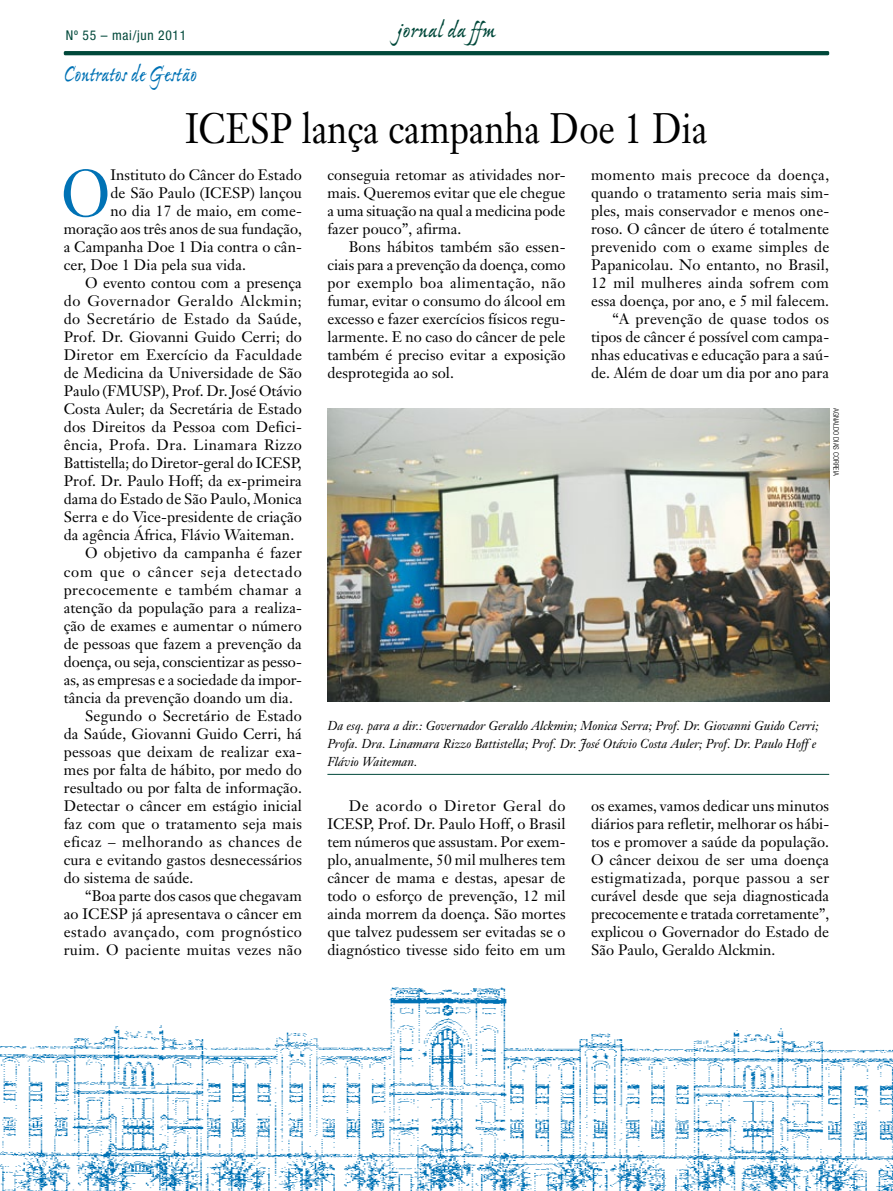
<style>
.page{position:relative;width:893px;height:1191px;background:#fff}
.page>*{position:absolute;margin:0;border:0;box-sizing:border-box;transform-origin:0 0}
.t1{font:65.55px "Janson Text";color:#0072b5;scale:.9 1}
.t2{font:42px "Janson Text";color:#000;scale:.85 1}
.t3{font:24px "Ex Ponto MM 450";letter-spacing:.015em;color:#0072b5;scale:.85 1}
.t4{font:24px "Ex Ponto MM 450";letter-spacing:.01em;color:#00483a}
.t5{font:15px/18px "Janson Text";letter-spacing:.005em;color:#000;text-align:justify}
.t6{font:15px "Janson Text";letter-spacing:.025em;color:#000}
.t7{font:15px "Janson Text";letter-spacing:.03em;color:#000}
.t8{font:15px "Janson Text";letter-spacing:.035em;color:#000}
.t9{font:15px "Janson Text";letter-spacing:.04em;color:#000}
.t10{font:15px "Janson Text";letter-spacing:.055em;color:#000}
.t11{font:condensed 13.5px "Helvetica Neue";letter-spacing:.05em;color:#00483a}
.t12{font:italic 12.75px/18px "Janson Text";color:#000}
.t13{font:300 condensed 7.5px "Helvetica Neue";color:#000}
</style>
<div class="page">
<img style="left:0;top:987px;width:893px;height:204px">
<hr style="left:64px;top:51px;width:765px;height:4px;background:#00483a">
<hr style="left:327px;top:774px;width:502px;height:1px;background:#00483a">
<img style="left:327px;top:408px;width:502px;height:293px">
<p class="t11" style="left:66px;top:28px;width:122px">Nº 55 – mai/jun 2011</p>
<h3 class="t4" style="left:397px;top:18px;width:99px">jornal da ffm</h3>
<h3 class="t3" style="left:64px;top:62px;width:158px">Contratos de Gestão</h3>
<h2 class="t2" style="left:185px;top:101px;width:616px">ICESP lança campanha Doe 1 Dia</h2>
<h1 class="t1" style="left:61px;top:152px;width:56px">O</h1>
<p class="t5" style="left:110px;top:166px;width:193px">Instituto do Câncer do Estado</p>
<p class="t5" style="left:110px;top:184px;width:193px">de São Paulo (ICESP) lançou</p>
<p class="t5" style="left:110px;top:202px;width:193px">no dia 17 de maio, em come-</p>
<p class="t5" style="left:64px;top:220px;width:240px">moração aos três anos de sua fundação,</p>
<p class="t5" style="left:64px;top:238px;width:240px">a Campanha Doe 1 Dia contra o cân-</p>
<p class="t5" style="left:64px;top:256px;width:184px">cer, Doe 1 Dia pela sua vida.</p>
<p class="t5" style="left:85px;top:274px;width:218px">O evento contou com a presença</p>
<p class="t9" style="left:64px;top:292px;width:240px">do Governador Geraldo Alckmin;</p>
<p class="t6" style="left:64px;top:310px;width:239px">do Secretário de Estado da Saúde,</p>
<p class="t5" style="left:64px;top:328px;width:240px">Prof. Dr. Giovanni Guido Cerri; do</p>
<p class="t5" style="left:64px;top:346px;width:240px">Diretor em Exercício da Faculdade</p>
<p class="t5" style="left:64px;top:364px;width:240px">de Medicina da Universidade de São</p>
<p class="t5" style="left:64px;top:382px;width:240px">Paulo (FMUSP), Prof. Dr. José Otávio</p>
<p class="t5" style="left:64px;top:400px;width:240px">Costa Auler; da Secretária de Estado</p>
<p class="t5" style="left:64px;top:418px;width:240px">dos Direitos da Pessoa com Defici-</p>
<p class="t7" style="left:64px;top:436px;width:240px">ência, Profa. Dra. Linamara Rizzo</p>
<p class="t5" style="left:64px;top:454px;width:239px">Battistella; do Diretor-geral do ICESP,</p>
<p class="t5" style="left:64px;top:472px;width:240px">Prof. Dr. Paulo Hoff; da ex-primeira</p>
<p class="t5" style="left:64px;top:490px;width:240px">dama do Estado de São Paulo, Monica</p>
<p class="t5" style="left:64px;top:508px;width:240px">Serra e do Vice-presidente de criação</p>
<p class="t5" style="left:64px;top:526px;width:232px">da agência África, Flávio Waiteman.</p>
<p class="t5" style="left:85px;top:544px;width:218px">O objetivo da campanha é fazer</p>
<p class="t10" style="left:64px;top:562px;width:240px">com que o câncer seja detectado</p>
<p class="t7" style="left:64px;top:580px;width:240px">precocemente e também chamar a</p>
<p class="t5" style="left:64px;top:598px;width:240px">atenção da população para a realiza-</p>
<p class="t5" style="left:64px;top:616px;width:240px">ção de exames e aumentar o número</p>
<p class="t5" style="left:64px;top:634px;width:240px">de pessoas que fazem a prevenção da</p>
<p class="t5" style="left:64px;top:652px;width:240px">doença, ou seja, conscientizar as pesso-</p>
<p class="t5" style="left:64px;top:670px;width:240px">as, as empresas e a sociedade da impor-</p>
<p class="t5" style="left:64px;top:688px;width:231px">tância da prevenção doando um dia.</p>
<p class="t5" style="left:85px;top:706px;width:218px">Segundo o Secretário de Estado</p>
<p class="t5" style="left:64px;top:724px;width:240px">da Saúde, Giovanni Guido Cerri, há</p>
<p class="t5" style="left:64px;top:742px;width:240px">pessoas que deixam de realizar exa-</p>
<p class="t5" style="left:64px;top:760px;width:240px">mes por falta de hábito, por medo do</p>
<p class="t5" style="left:64px;top:778px;width:240px">resultado ou por falta de informação.</p>
<p class="t5" style="left:64px;top:796px;width:240px">Detectar o câncer em estágio inicial</p>
<p class="t5" style="left:64px;top:814px;width:240px">faz com que o tratamento seja mais</p>
<p class="t6" style="left:64px;top:832px;width:240px">eficaz – melhorando as chances de</p>
<p class="t5" style="left:64px;top:850px;width:240px">cura e evitando gastos desnecessários</p>
<p class="t5" style="left:64px;top:868px;width:131px">do sistema de saúde.</p>
<p class="t5" style="left:85px;top:886px;width:218px">“Boa parte dos casos que chegavam</p>
<p class="t5" style="left:64px;top:904px;width:240px">ao ICESP já apresentava o câncer em</p>
<p class="t8" style="left:64px;top:922px;width:240px">estado avançado, com prognóstico</p>
<p class="t6" style="left:64px;top:940px;width:239px">ruim. O paciente muitas vezes não</p>
<p class="t5" style="left:327px;top:166px;width:240px">conseguia retomar as atividades nor&shy;mais. Queremos evitar que ele chegue a uma situação na qual a medicina pode fazer pouco”, afirma.</p>
<p class="t5" style="left:327px;top:238px;width:240px;text-indent:21px">Bons hábitos também são essen&shy;ciais para a prevenção da doença, como por exemplo boa alimentação, não fumar, evitar o consumo do álcool em excesso e fazer exercícios físicos regu&shy;larmente. E no caso do câncer de pele também é preciso evitar a exposição desprotegida ao sol.</p>
<p class="t5" style="left:591px;top:166px;width:240px;text-align:right">momento mais precoce da doença, quando o tratamento seria mais sim&shy;ples, mais conservador e menos one&shy;roso. O câncer de útero é totalmente prevenido com o exame simples de Papanicolau. No entanto, no Brasil, 12 mil mulheres ainda sofrem com essa doença, por ano, e 5 mil falecem. “A prevenção de quase todos os tipos de câncer é possível com campa&shy;nhas educativas e educação para a saú&shy;de. Além de doar um dia por ano para</p>
<p class="t13" style="left:840px;top:408px;width:68px;rotate:90deg">Agnaldo Dias Correia</p>
<p class="t12" style="left:327px;top:716px;width:493px">Da esq. para a dir.: Governador Geraldo Alckmin; Monica Serra; Prof. Dr. Giovanni Guido Cerri;<br>Profa. Dra. Linamara Rizzo Battistella; Prof. Dr. José Otávio Costa Auler; Prof. Dr. Paulo Hoff e<br>Flávio Waiteman.</p>
<p class="t5" style="left:327px;top:796px;width:240px;text-indent:21px">De acordo o Diretor Geral do ICESP, Prof. Dr. Paulo Hoff, o Brasil tem números que assustam. Por exem&shy;plo, anualmente, 50 mil mulheres tem câncer de mama e destas, apesar de todo o esforço de prevenção, 12 mil ainda morrem da doença. São mortes que talvez pudessem ser evitadas se o diagnóstico tivesse sido feito em um</p>
<p class="t5" style="left:591px;top:796px;width:240px">os exames, vamos dedicar uns minutos diários para refletir, melhorar os hábi&shy;tos e promover a saúde da população.<br>O câncer deixou de ser uma doença estigmatizada, porque passou a ser curável desde que seja diagnosticada precocemente e tratada corretamente”, explicou o Governador do Estado de São Paulo, Geraldo Alckmin.</p>
</div>
